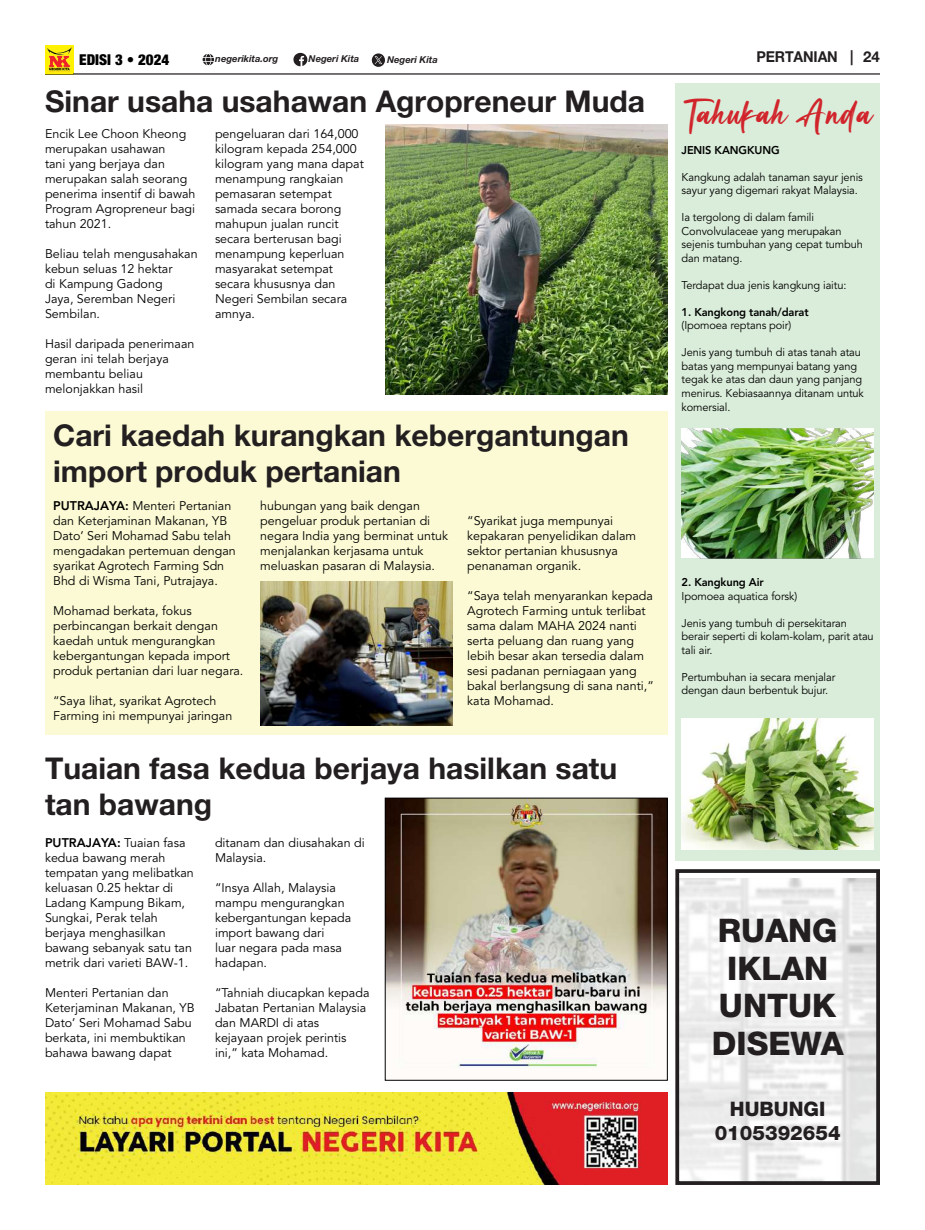
<style>
.page{position:relative;width:925px;height:1230px;background:#fff}
.page>*{position:absolute;margin:0;border:0;box-sizing:border-box;transform-origin:0 0}
.t1{font:800 32.5px/37.5px "Helvetica Neue LT Pro";color:#231f20;text-align:center}
.t2{font:31.25px "Brush Signature";color:#d1232a}
.t3{font:700 30px/36px "Helvetica Neue LT Pro";color:#231f20}
.t4{font:800 20px/24px "Helvetica Neue LT Pro";color:#231f20;text-align:center}
.t5{font:900 condensed 15px "Helvetica Neue LT Pro";color:#000}
.t6{font:700 15px "Helvetica Neue LT Pro";letter-spacing:-.01em;color:#231f20;scale:.95 1}
.t7{font:700 15px "Helvetica Neue LT Pro";letter-spacing:-.01em;color:#231f20}
.t8{font:12.5px/15px "Avenir";color:#000}
.t9{font:11.25px/13.5px "Avenir";letter-spacing:-.01em;color:#000}
.t10{font:800 11.25px "Avenir";letter-spacing:-.01em;color:#000}
.t11{font:italic 700 9.5px "Helvetica Neue LT Pro";color:#231f20}
.s1{font-weight:800}
</style>
<div class="page">
<div style="left:675px;top:84px;width:205px;height:777px;background:#daedda"></div>
<hr style="left:45px;top:73px;width:835px;height:2px;background:#231f20">
<svg style="left:293px;top:53px;width:14px;height:13px"></svg>
<svg style="left:372px;top:53px;width:13px;height:14px"></svg>
<svg style="left:203px;top:54px;width:11px;height:11px"></svg>
<img style="left:45px;top:45px;width:28px;height:29px">
<img style="left:681px;top:428px;width:193px;height:130px">
<div style="left:45px;top:411px;width:622px;height:323px;background:#fbfad4"></div>
<img style="left:680px;top:878px;width:195px;height:301px">
<div style="left:675px;top:869px;width:205px;height:315px;border:4px solid #231f20"></div>
<img style="left:681px;top:718px;width:193px;height:131px">
<img style="left:385px;top:124px;width:282px;height:271px">
<img style="left:387px;top:800px;width:278px;height:268px">
<div style="left:385px;top:798px;width:282px;height:282px;border:1px solid #000"></div>
<img style="left:260px;top:581px;width:192px;height:145px">
<img style="left:45px;top:1092px;width:622px;height:93px">
<p class="t5" style="left:79px;top:50px;width:92px">EDISI 3 • 2024</p>
<p class="t11" style="left:215px;top:53px;width:64px">negerikita.org</p>
<p class="t11" style="left:309px;top:53px;width:52px">Negeri Kita</p>
<p class="t11" style="left:387px;top:54px;width:52px">Negeri Kita</p>
<h3 class="t3" style="left:45px;top:83px;width:602px">Sinar usaha usahawan Agropreneur Muda</h3>
<p class="t8" style="left:45px;top:126px;width:152px">Encik Lee Choon Kheong merupakan usahawan<br>tani yang berjaya dan merupakan salah seorang penerima insentif di bawah<br>Program Agropreneur bagi tahun 2021.</p>
<p class="t8" style="left:45px;top:246px;width:154px">Beliau telah mengusahakan kebun seluas 12 hektar<br>di Kampung Gadong<br>Jaya, Seremban Negeri<br>Sembilan.</p>
<p class="t8" style="left:45px;top:336px;width:151px">Hasil daripada penerimaan geran ini telah berjaya membantu beliau melonjakkan hasil</p>
<p class="t8" style="left:215px;top:126px;width:150px">pengeluaran dari 164,000 kilogram kepada 254,000 kilogram yang mana dapat menampung rangkaian pemasaran setempat samada secara borong mahupun jualan runcit secara berterusan bagi menampung keperluan masyarakat setempat secara khususnya dan<br>Negeri Sembilan secara amnya.</p>
<h3 class="t3" style="left:53px;top:416px;width:577px">Cari kaedah kurangkan kebergantungan import produk pertanian</h3>
<p class="t8" style="left:53px;top:498px;width:184px"><span class="s1">PUTRAJAYA:</span> Menteri Pertanian dan Keterjaminan Makanan, YB<br>Dato’ Seri Mohamad Sabu telah mengadakan pertemuan dengan syarikat Agrotech Farming Sdn<br>Bhd di Wisma Tani, Putrajaya.</p>
<p class="t8" style="left:53px;top:603px;width:192px">Mohamad berkata, fokus perbincangan berkait dengan kaedah untuk mengurangkan kebergantungan kepada import produk pertanian dari luar negara.</p>
<p class="t8" style="left:53px;top:693px;width:181px">“Saya lihat, syarikat Agrotech<br>Farming ini mempunyai jaringan</p>
<p class="t8" style="left:260px;top:498px;width:190px">hubungan yang baik dengan pengeluar produk pertanian di negara India yang berminat untuk menjalankan kerjasama untuk meluaskan pasaran di Malaysia.</p>
<p class="t8" style="left:467px;top:513px;width:171px">“Syarikat juga mempunyai kepakaran penyelidikan dalam sektor pertanian khususnya penanaman organik.</p>
<p class="t8" style="left:467px;top:588px;width:188px">“Saya telah menyarankan kepada<br>Agrotech Farming untuk terlibat sama dalam MAHA 2024 nanti serta peluang dan ruang yang lebih besar akan tersedia dalam sesi padanan perniagaan yang bakal berlangsung di sana nanti,” kata Mohamad.</p>
<h3 class="t3" style="left:45px;top:749px;width:574px">Tuaian fasa kedua berjaya hasilkan satu tan bawang</h3>
<p class="t8" style="left:45px;top:835px;width:150px"><span class="s1">PUTRAJAYA:</span> Tuaian fasa kedua bawang merah tempatan yang melibatkan keluasan 0.25 hektar di<br>Ladang Kampung Bikam,<br>Sungkai, Perak telah berjaya menghasilkan bawang sebanyak satu tan metrik dari varieti BAW-1.</p>
<p class="t8" style="left:45px;top:985px;width:151px">Menteri Pertanian dan<br>Keterjaminan Makanan, YB<br>Dato’ Seri Mohamad Sabu berkata, ini membuktikan bahawa bawang dapat</p>
<p class="t8" style="left:215px;top:835px;width:151px">ditanam dan diusahakan di<br>Malaysia.</p>
<p class="t8" style="left:215px;top:880px;width:138px">“Insya Allah, Malaysia mampu mengurangkan kebergantungan kepada import bawang dari<br>luar negara pada masa hadapan.</p>
<p class="t8" style="left:215px;top:985px;width:156px">“Tahniah diucapkan kepada<br>Jabatan Pertanian Malaysia dan MARDI di atas kejayaan projek perintis ini,” kata Mohamad.</p>
<p class="t6" style="left:756px;top:48px;width:104px">PERTANIAN |</p>
<p class="t7" style="left:863px;top:48px;width:18px">24</p>
<h2 class="t2" style="left:681px;top:94px;width:193px">Tahukah Anda</h2>
<p class="t10" style="left:681px;top:142px;width:99px">JENIS KANGKUNG</p>
<p class="t9" style="left:681px;top:171px;width:183px">Kangkung adalah tanaman sayur jenis sayur yang digemari rakyat Malaysia.</p>
<p class="t9" style="left:681px;top:211px;width:183px">Ia tergolong di dalam famili<br>Convolvulaceae yang merupakan sejenis tumbuhan yang cepat tumbuh dan matang.</p>
<p class="t9" style="left:681px;top:279px;width:166px">Terdapat dua jenis kangkung iaitu:</p>
<p class="t10" style="left:681px;top:304px;width:128px">1. Kangkong tanah/darat</p>
<p class="t9" style="left:681px;top:319px;width:111px">(Ipomoea reptans poir)</p>
<p class="t9" style="left:681px;top:346px;width:184px">Jenis yang tumbuh di atas tanah atau batas yang mempunyai batang yang tegak ke atas dan daun yang panjang menirus. Kebiasaannya ditanam untuk komersial.</p>
<p class="t10" style="left:681px;top:574px;width:84px">2. Kangkung Air</p>
<p class="t9" style="left:681px;top:589px;width:117px">Ipomoea aquatica forsk)</p>
<p class="t9" style="left:681px;top:616px;width:194px">Jenis yang tumbuh di persekitaran berair seperti di kolam-kolam, parit atau tali air.</p>
<p class="t9" style="left:681px;top:670px;width:155px">Pertumbuhan ia secara menjalar dengan daun berbentuk bujur.</p>
<h1 class="t1" style="left:712px;top:911px;width:133px">RUANG<br>IKLAN<br>UNTUK<br>DISEWA</h1>
<h3 class="t4" style="left:715px;top:1097px;width:128px">HUBUNGI<br>0105392654</h3>
</div>
